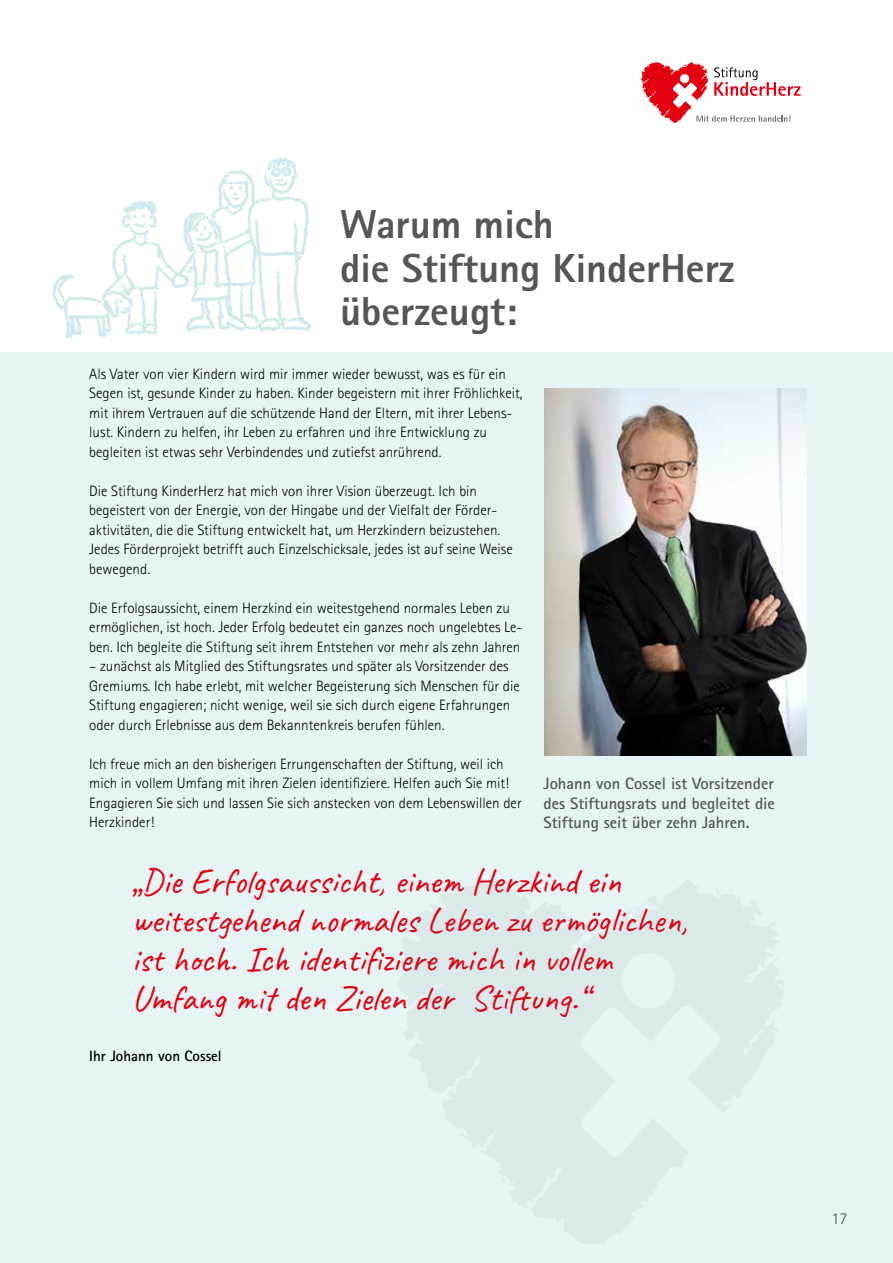
<style>
.page{position:relative;width:893px;height:1263px;background:#fff}
.page>*{position:absolute;margin:0;border:0;box-sizing:border-box;transform-origin:0 0}
.t1{font:800 40.5px/43.5px "Rotis Sans Serif Std";color:#565656}
.t2{font:36px/39px "Caveat";color:#e3000f}
.t3{font:700 16.5px/19.5px "Rotis Sans Serif Std";color:#565656;text-align:justify}
.t4{font:300 16.5px "Rotis Sans Serif Std";color:#565656}
.t5{font:300 15px/19.5px "Rotis Sans Serif Std";color:#000}
.t6{font:700 15px "Rotis Sans Serif Std";color:#000}
</style>
<div class="page">
<svg style="left:641px;top:62px;width:160px;height:62px"></svg>
<div style="left:0;top:353px;width:893px;height:910px;background:#e7f4f5"></div>
<img style="left:52px;top:157px;width:259px;height:181px">
<img style="left:544px;top:388px;width:263px;height:368px">
<svg style="left:396px;top:880px;width:388px;height:363px;fill:#dce9eb"></svg>
<h1 class="t1" style="left:340px;top:202px;width:396px">Warum mich<br>die Stiftung KinderHerz überzeugt:</h1>
<p class="t5" style="left:89px;top:364px;width:435px">Als Vater von vier Kindern wird mir immer wieder bewusst, was es für ein Segen ist, gesunde Kinder zu haben. Kinder begeistern mit ihrer Fröhlichkeit, mit ihrem Vertrauen auf die schützende Hand der Eltern, mit ihrer Lebens&shy;lust. Kindern zu helfen, ihr Leben zu erfahren und ihre Entwicklung zu begleiten ist etwas sehr Verbindendes und zutiefst anrührend.</p>
<p class="t5" style="left:89px;top:481px;width:425px">Die Stiftung KinderHerz hat mich von ihrer Vision überzeugt. Ich bin begeistert von der Energie, von der Hingabe und der Vielfalt der Förder&shy;aktivitäten, die die Stiftung entwickelt hat, um Herzkindern beizustehen.<br>Jedes Förderprojekt betrifft auch Einzelschicksale, jedes ist auf seine Weise bewegend.</p>
<p class="t5" style="left:89px;top:598px;width:434px">Die Erfolgsaussicht, einem Herzkind ein weitestgehend normales Leben zu ermöglichen, ist hoch. Jeder Erfolg bedeutet ein ganzes noch ungelebtes Le&shy;ben. Ich begleite die Stiftung seit ihrem Entstehen vor mehr als zehn Jahren</p>
<p class="t5" style="left:89px;top:656px;width:432px">– zunächst als Mitglied des Stiftungsrates und später als Vorsitzender des Gremiums. Ich habe erlebt, mit welcher Begeisterung sich Menschen für die Stiftung engagieren; nicht wenige, weil sie sich durch eigene Erfahrungen oder durch Erlebnisse aus dem Bekanntenkreis berufen fühlen.</p>
<p class="t5" style="left:89px;top:754px;width:434px">Ich freue mich an den bisherigen Errungenschaften der Stiftung, weil ich mich in vollem Umfang mit ihren Zielen identifiziere. Helfen auch Sie mit!<br>Engagieren Sie sich und lassen Sie sich anstecken von dem Lebenswillen der Herzkinder!</p>
<p class="t3" style="left:544px;top:774px;width:233px">Johann von Cossel ist Vorsitzender des Stiftungsrats und begleitet die Stiftung seit über zehn Jahren.</p>
<h2 class="t2" style="left:132px;top:861px;width:557px">„Die Erfolgsaussicht, einem Herzkind ein weitestgehend normales Leben zu ermöglichen, ist hoch. Ich identifiziere mich in vollem Umfang mit den Zielen der Stiftung.“</h2>
<p class="t6" style="left:89px;top:1047px;width:134px">Ihr Johann von Cossel</p>
<p class="t4" style="left:831px;top:1209px;width:17px">17</p>
</div>
